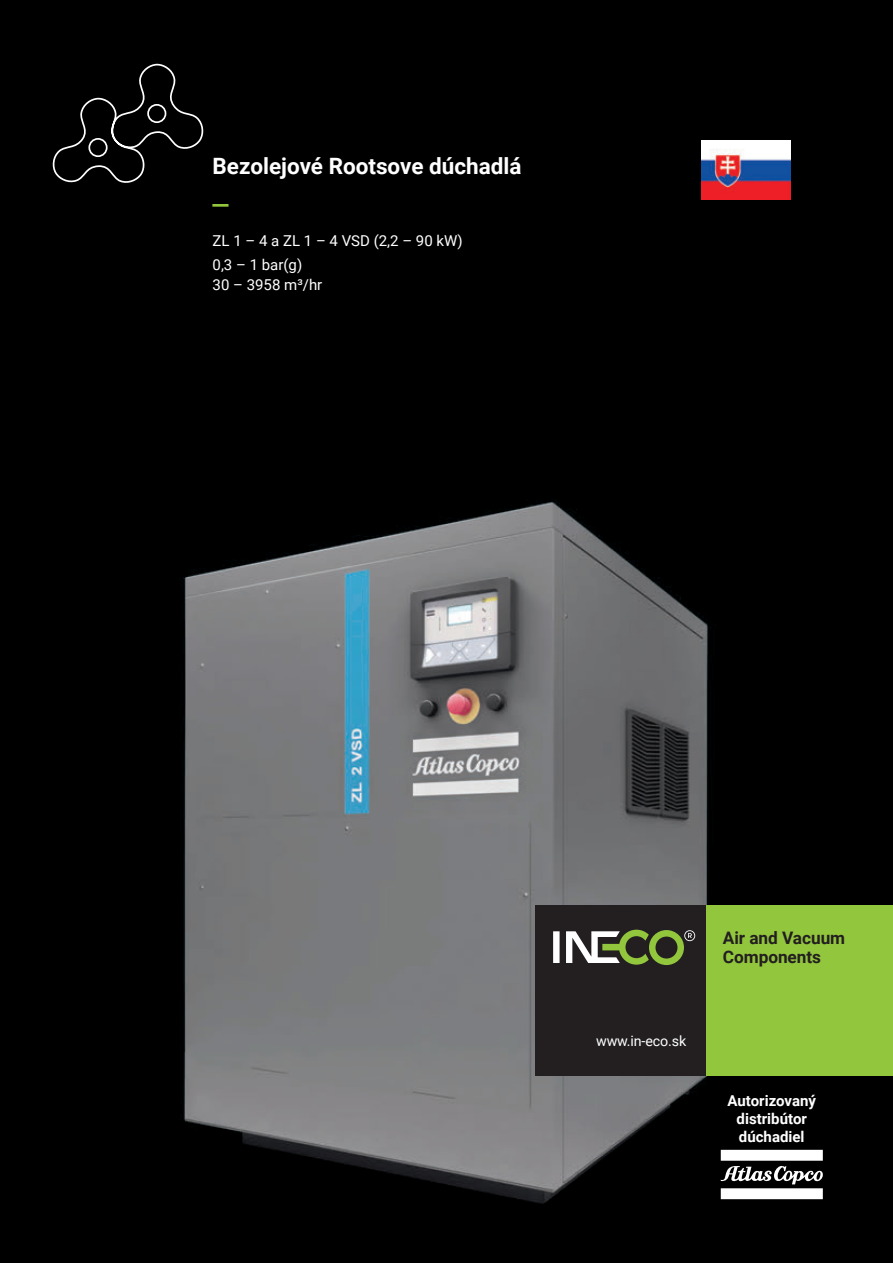
<style>
.page{position:relative;width:893px;height:1263px;background:#fff}
.page>*{position:absolute;margin:0;border:0;box-sizing:border-box;transform-origin:0 0}
.t1{font:36px "Roboto";color:#92c73d}
.t2{font:700 22.5px "Roboto";color:#fff}
.t3{font:700 17.25px/19.5px "Roboto";letter-spacing:-.005em;color:#231f20}
.t4{font:15px/24px "Roboto";color:#fff}
.t5{font:700 15px/18px "Roboto";color:#fff;text-align:center}
.t6{font:14.25px "Roboto";letter-spacing:-.01em;color:#fff}
</style>
<div class="page">
<img style="left:0;top:0;width:893px;height:1263px">
<img style="left:702px;top:140px;width:89px;height:60px">
<div style="left:706px;top:906px;width:187px;height:170px;background:#92c73d"></div>
<div style="left:536px;top:906px;width:170px;height:170px;background:#231f20"></div>
<svg style="left:553px;top:930px;width:142px;height:35px"></svg>
<svg style="left:50px;top:63px;width:156px;height:122px;background:#101011"></svg>
<svg style="left:721px;top:1150px;width:102px;height:49px"></svg>
<h2 class="t2" style="left:213px;top:150px;width:310px">Bezolejové Rootsove dúchadlá</h2>
<h1 class="t1" style="left:213px;top:166px;width:18px">_</h1>
<p class="t4" style="left:213px;top:228px;width:252px">ZL 1 – 4 a ZL 1 – 4 VSD (2,2 – 90 kW)<br>0,3 – 1 bar(g)</p>
<p class="t4" style="left:213px;top:272px;width:111px">30 – 3958 m³/hr</p>
<p class="t6" style="left:596px;top:1031px;width:92px">www.in-eco.sk</p>
<p class="t3" style="left:723px;top:927px;width:124px">Air and Vacuum<br>Components</p>
<p class="t5" style="left:727px;top:1091px;width:90px">Autorizovaný distribútor dúchadiel</p>
</div>
